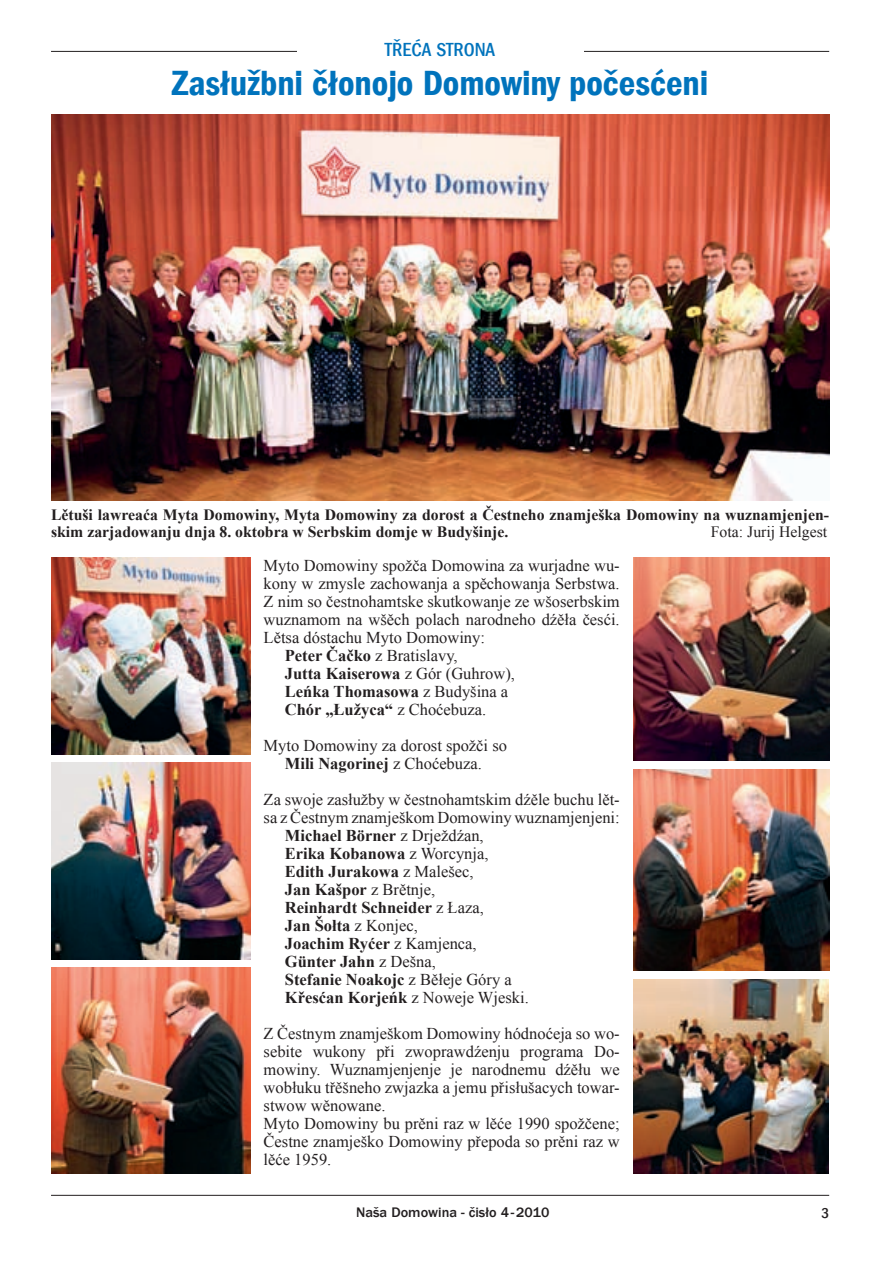
<style>
.page{position:relative;width:893px;height:1263px;background:#fff}
.page>*{position:absolute;margin:0;border:0;box-sizing:border-box;transform-origin:0 0}
.t1{font:36px "Franklin Gothic LT Com Dm Cn";color:#0073bc}
.t2{font:500 condensed 19.5px "Franklin Gothic LT Com";color:#0073bc}
.t3{font:16.5px/18px "Times New Roman";color:#231f20;text-align:center}
.t4{font:700 16.5px "Times New Roman";color:#231f20}
.t5{font:700 15.75px/17.2px "Times New Roman";color:#231f20}
.t6{font:15.75px "Times New Roman";color:#231f20}
.t7{font:500 condensed 15px "Franklin Gothic LT Com";color:#231f20}
.t8{font:500 14.25px "Franklin Gothic LT Com";color:#231f20}
.s1{font-weight:700}
.s2{font-weight:400}
</style>
<div class="page">
<hr style="left:51px;top:51px;width:778px;height:1px;background:#231f20">
<hr style="left:51px;top:1195px;width:778px;height:1px;background:#231f20">
<div style="left:297px;top:43px;width:286px;height:13px;background:#fff"></div>
<img style="left:51px;top:115px;width:778px;height:385px">
<img style="left:634px;top:979px;width:194px;height:194px">
<img style="left:51px;top:763px;width:200px;height:197px">
<img style="left:51px;top:968px;width:200px;height:205px">
<img style="left:634px;top:770px;width:195px;height:200px">
<img style="left:634px;top:557px;width:195px;height:203px">
<img style="left:51px;top:557px;width:200px;height:198px">
<p class="t2" style="left:385px;top:38px;width:112px">TŘEĆA STRONA</p>
<h1 class="t1" style="left:172px;top:62px;width:538px">Zasłužbni čłonojo Domowiny počesćeni</h1>
<p class="t5" style="left:51px;top:505px;width:780px">Lětuši lawreaća Myta Domowiny, Myta Domowiny za dorost a Čestneho znamješka Domowiny na wuznamjenjen&shy;skim zarjadowanju dnja 8. oktobra w Serbskim domje w Budyšinje.</p>
<p class="t6" style="left:711px;top:521px;width:118px">Fota: Jurij Helgest</p>
<p class="t3" style="left:264px;top:556px;width:358px">Myto Domowiny spožča Domowina za wurjadne wu-</p>
<p class="t3" style="left:264px;top:574px;width:358px">kony w zmysle zachowanja a spěchowanja Serbstwa.</p>
<p class="t3" style="left:264px;top:592px;width:358px">Z nim so čestnohamtske skutkowanje ze wšoserbskim</p>
<p class="t3" style="left:264px;top:610px;width:358px">wuznamom na wšěch polach narodneho dźěła česći.</p>
<p class="t3" style="left:264px;top:628px;width:223px">Lětsa dóstachu Myto Domowiny:</p>
<p class="t3" style="left:285px;top:646px;width:174px"><span class="s1">Peter Čačko</span> z Bratislavy,</p>
<p class="t4" style="left:285px;top:662px;width:232px">Jutta Kaiserowa <span class="s2">z Gór (Guhrow),</span></p>
<p class="t4" style="left:285px;top:680px;width:225px">Leńka Thomasowa <span class="s2">z Budyšina a</span></p>
<p class="t4" style="left:285px;top:698px;width:203px">Chór „Łužyca“ <span class="s2">z Choćebuza.</span></p>
<p class="t3" style="left:264px;top:736px;width:245px">Myto Domowiny za dorost spožči so<br><span class="s1">Mili Nagorinej</span> z Choćebuza.</p>
<p class="t3" style="left:264px;top:790px;width:358px">Za swoje zasłužby w čestnohamtskim dźěle buchu lět-</p>
<p class="t3" style="left:264px;top:808px;width:358px">sa z Čestnym znamješkom Domowiny wuznamjenjeni:</p>
<p class="t4" style="left:285px;top:824px;width:200px">Michael Börner <span class="s2">z Drježdźan,</span></p>
<p class="t4" style="left:285px;top:842px;width:205px">Erika Kobanowa <span class="s2">z Worcynja,</span></p>
<p class="t4" style="left:285px;top:860px;width:190px">Edith Jurakowa <span class="s2">z Malešec,</span></p>
<p class="t4" style="left:285px;top:878px;width:152px">Jan Kašpor <span class="s2">z Brětnje,</span></p>
<p class="t4" style="left:285px;top:896px;width:200px">Reinhardt Schneider <span class="s2">z Łaza,</span></p>
<p class="t4" style="left:285px;top:914px;width:134px">Jan Šołta <span class="s2">z Konjec,</span></p>
<p class="t4" style="left:285px;top:932px;width:193px">Joachim Ryćer <span class="s2">z Kamjenca,</span></p>
<p class="t4" style="left:285px;top:950px;width:152px">Günter Jahn <span class="s2">z Dešna,</span></p>
<p class="t4" style="left:285px;top:968px;width:228px">Stefanie Noakojc <span class="s2">z Běłeje Góry a</span></p>
<p class="t4" style="left:285px;top:986px;width:245px">Křesćan Korjeńk <span class="s2">z Noweje Wjeski.</span></p>
<p class="t3" style="left:264px;top:1024px;width:358px;text-align:left">Z Čestnym znamješkom Domowiny hódnoćeja so wo&shy;sebite wukony při zwoprawdźenju programa Do&shy;mowiny. Wuznamjenjenje je narodnemu dźěłu we wobłuku třěšneho zwjazka a jemu přisłušacych towar&shy;stwow wěnowane.<br>Myto Domowiny bu prěni raz w lěće 1990 spožčene; Čestne znamješko Domowiny přepoda so prěni raz w lěće 1959.</p>
<p class="t8" style="left:356px;top:1205px;width:195px">Naša Domowina - čisło 4-2010</p>
<p class="t7" style="left:821px;top:1204px;width:9px">3</p>
</div>
